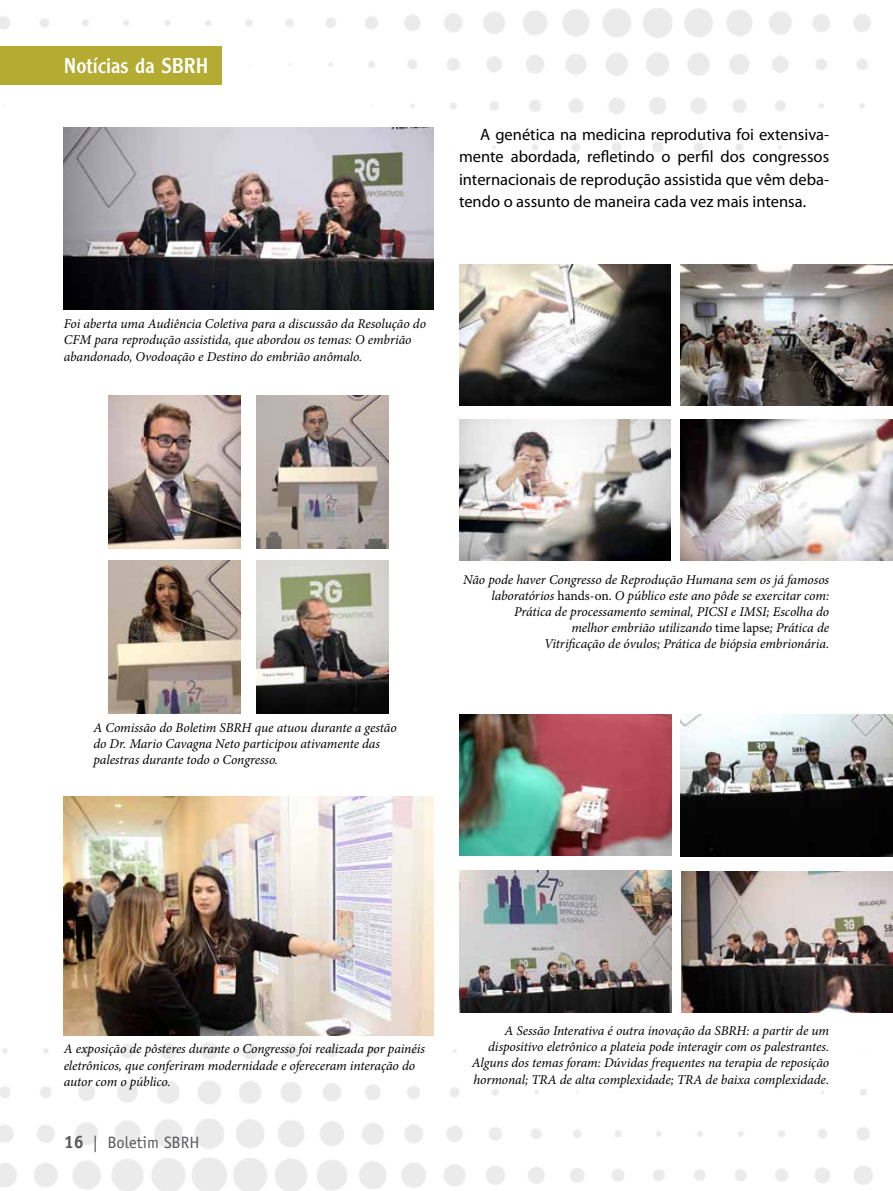
<style>
.page{position:relative;width:893px;height:1191px;background:#fff}
.page>*{position:absolute;margin:0;border:0;box-sizing:border-box;transform-origin:0 0}
.t1{font:22.5px "Clearface Got T";color:#fff}
.t2{font:16.5px/22.2px "Myriad Pro";color:#000;text-align:justify}
.t3{font:16.5px "Officina Sans Std";color:#58595b}
.t4{font:italic 13.5px/16.2px "Minion Pro";letter-spacing:-.005em;color:#000}
.s1{font-style:normal}
.s2{font-weight:700;font-size:18px}
</style>
<div class="page">
<img style="left:0;top:955px;width:891px;height:236px">
<img style="left:0;top:8px;width:871px;height:163px">
<div style="left:0;top:47px;width:221px;height:38px;background:#b4ab33"></div>
<img style="left:64px;top:128px;width:370px;height:182px">
<img style="left:109px;top:395px;width:132px;height:154px">
<img style="left:256px;top:395px;width:133px;height:154px">
<img style="left:109px;top:560px;width:132px;height:153px">
<img style="left:256px;top:560px;width:133px;height:153px">
<img style="left:64px;top:796px;width:370px;height:239px">
<img style="left:459px;top:264px;width:212px;height:142px">
<img style="left:680px;top:264px;width:213px;height:142px">
<img style="left:459px;top:419px;width:212px;height:141px">
<img style="left:681px;top:419px;width:212px;height:141px">
<img style="left:459px;top:714px;width:212px;height:141px">
<img style="left:681px;top:715px;width:212px;height:141px">
<img style="left:459px;top:871px;width:212px;height:141px">
<img style="left:681px;top:871px;width:212px;height:141px">
<h1 class="t1" style="left:64px;top:53px;width:146px">Notícias da SBRH</h1>
<p class="t2" style="left:459px;top:123px;width:372px;text-indent:21px">A genética na medicina reprodutiva foi extensiva&shy;mente abordada, refletindo o perfil dos congressos internacionais de reprodução assistida que vêm deba&shy;tendo o assunto de maneira cada vez mais intensa.</p>
<p class="t4" style="left:64px;top:316px;width:364px">Foi aberta uma Audiência Coletiva para a discussão da Resolução do<br>CFM para reprodução assistida, que abordou os temas: O embrião abandonado, Ovodoação e Destino do embrião anômalo.</p>
<p class="t4" style="left:93px;top:719px;width:305px">A Comissão do Boletim SBRH que atuou durante a gestão do Dr. Mario Cavagna Neto participou ativamente das palestras durante todo o Congresso.</p>
<p class="t4" style="left:463px;top:571px;width:367px;text-align:right">Não pode haver Congresso de Reprodução Humana sem os já famosos laboratórios <span class="s1">hands-on.</span> O público este ano pôde se exercitar com:<br>Prática de processamento seminal, PICSI e IMSI; Escolha do<br>melhor embrião utilizando <span class="s1">time lapse</span>; Prática de<br>Vitrificação de óvulos; Prática de biópsia embrionária.</p>
<p class="t4" style="left:64px;top:1041px;width:363px">A exposição de pôsteres durante o Congresso foi realizada por painéis eletrônicos, que conferiram modernidade e ofereceram interação do autor com o público.</p>
<p class="t3" style="left:64px;top:1133px;width:137px"><span class="s2">16</span> | Boletim SBRH</p>
<p class="t4" style="left:472px;top:1022px;width:359px;text-align:right">A Sessão Interativa é outra inovação da SBRH: a partir de um dispositivo eletrônico a plateia pode interagir com os palestrantes.<br>Alguns dos temas foram: Dúvidas frequentes na terapia de reposição hormonal; TRA de alta complexidade; TRA de baixa complexidade.</p>
</div>
